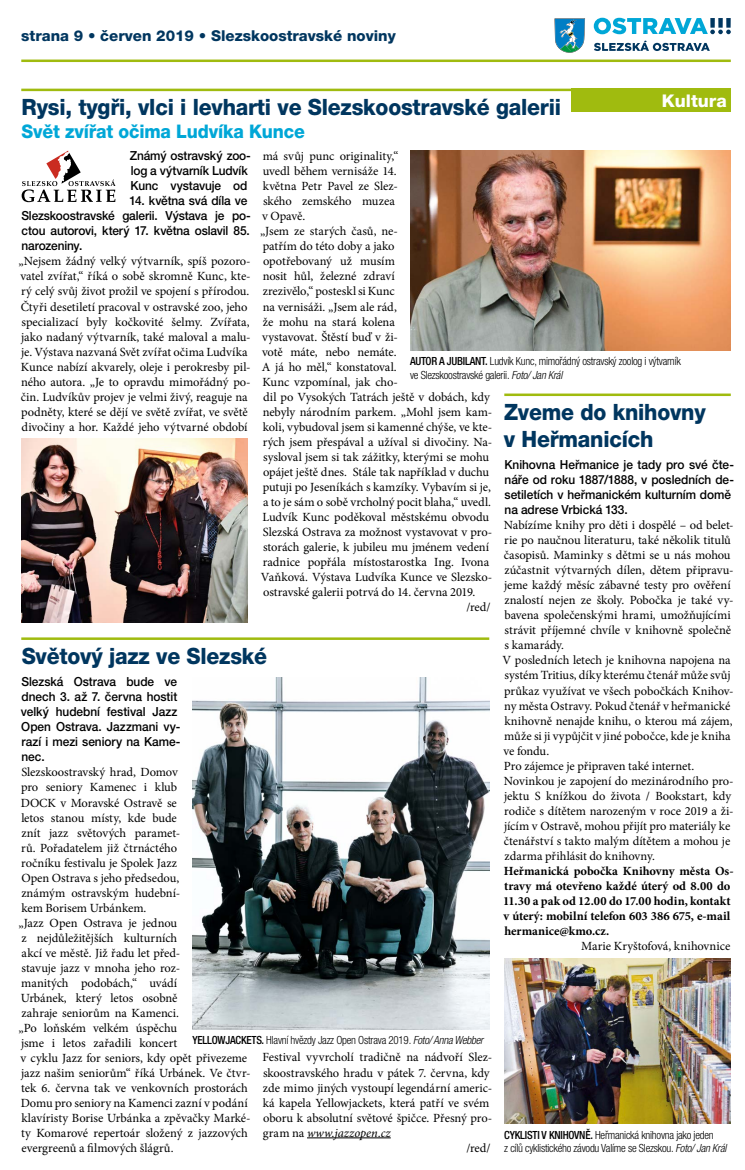
<style>
.page{position:relative;width:745px;height:1170px;background:#fff}
.page>*{position:absolute;margin:0;border:0;box-sizing:border-box;transform-origin:0 0}
.t1{font:800 22.5px/27px "Helvetica Neue LT Pro";letter-spacing:-.01em;color:#00365f;scale:.94 1}
.t2{font:800 18.75px "Helvetica Neue LT Pro";letter-spacing:-.01em;color:#00a7d7;scale:.94 1}
.t3{font:800 17.5px "Helvetica Neue LT Pro";color:#fff}
.t4{font:800 15px "Helvetica Neue LT Pro";color:#00365f}
.t5{font:12.5px/15px "Minion Pro";letter-spacing:-.005em;color:#000}
.t6{font:500 12.5px/15px "Helvetica Neue LT Pro";letter-spacing:-.005em;color:#000;scale:.95 1}
.t7{font:700 12.5px/15px "Minion Pro";letter-spacing:-.005em;color:#000}
.t8{font:italic 12.5px "Minion Pro";color:#000}
.t9{font:300 condensed 11.25px/13.5px "Helvetica Neue LT Pro";letter-spacing:-.02em;color:#000}
.s1{font-weight:500}
.s2{font-style:italic}
.s3{font-style:normal}
</style>
<div class="page">
<svg style="left:554px;top:18px;width:31px;height:35px"></svg>
<svg style="left:593px;top:18px;width:137px;height:16px"></svg>
<svg style="left:594px;top:40px;width:115px;height:11px"></svg>
<hr style="left:21px;top:60px;width:709px;height:2px;background:#a0bb0f">
<hr style="left:307px;top:1137px;width:83px;height:1px;background:#000">
<hr style="left:21px;top:89px;width:709px;height:2px;background:#a0bb0f">
<div style="left:570px;top:89px;width:160px;height:23px;background:#a0bb0f"></div>
<svg style="left:22px;top:151px;width:93px;height:51px"></svg>
<hr style="left:21px;top:637px;width:468px;height:3px;background:#a0bb0f">
<img style="left:410px;top:151px;width:320px;height:199px">
<img style="left:192px;top:677px;width:297px;height:352px">
<img style="left:504px;top:958px;width:226px;height:165px">
<hr style="left:504px;top:393px;width:226px;height:3px;background:#a0bb0f">
<img style="left:21px;top:438px;width:226px;height:184px">
<p class="t4" style="left:21px;top:27px;width:376px">strana 9 • červen 2019 • Slezskoostravské noviny</p>
<h3 class="t3" style="left:661px;top:90px;width:66px">Kultura</h3>
<h1 class="t1" style="left:22px;top:94px;width:575px">Rysi, tygři, vlci i levharti ve Slezskoostravské galerii</h1>
<h2 class="t2" style="left:22px;top:120px;width:303px">Svět zvířat očima Ludvíka Kunce</h2>
<p class="t6" style="left:130px;top:148px;width:129px">Známý ostravský zoo&shy;log a výtvarník Ludvík<br>Kunc vystavuje od</p>
<p class="t6" style="left:21px;top:193px;width:243px;text-indent:108px">14. května svá díla ve<br>Slezskoostravské galerii. Výstava je po&shy;ctou autorovi, který 17. května oslavil 85. narozeniny.</p>
<p class="t5" style="left:19px;top:254px;width:233px">„Nejsem žádný velký výtvarník, spíš pozoro&shy;vatel zvířat,“ říká o sobě skromně Kunc, kte&shy;rý celý svůj život prožil ve spojení s přírodou.<br>Čtyři desetiletí pracoval v ostravské zoo, jeho specializací byly kočkovité šelmy. Zvířata, jako nadaný výtvarník, také maloval a malu&shy;je. Výstava nazvaná Svět zvířat očima Ludvíka Kunce nabízí akvarely, oleje i perokresby pil&shy;ného autora. „Je to opravdu mimořádný po&shy;čin. Ludvíkův projev je velmi živý, reaguje na podněty, které se dějí ve světě zvířat, ve světě divočiny a hor. Každé jeho výtvarné období</p>
<p class="t5" style="left:262px;top:149px;width:137px">má svůj punc originality,“</p>
<p class="t5" style="left:262px;top:164px;width:135px">uvedl během vernisáže 14.</p>
<p class="t5" style="left:263px;top:179px;width:136px">května Petr Pavel ze Slez-</p>
<p class="t5" style="left:263px;top:194px;width:133px">ského zemského muzea</p>
<p class="t5" style="left:262px;top:209px;width:45px">v Opavě.</p>
<p class="t5" style="left:260px;top:224px;width:139px">„Jsem ze starých časů, ne-</p>
<p class="t5" style="left:262px;top:239px;width:133px">patřím do této doby a jako</p>
<p class="t5" style="left:263px;top:254px;width:133px">opotřebovaný už musím</p>
<p class="t5" style="left:262px;top:269px;width:134px">nosit hůl, železné zdraví</p>
<p class="t5" style="left:263px;top:284px;width:133px">zrezivělo,“ posteskl si Kunc</p>
<p class="t5" style="left:262px;top:299px;width:136px">na vernisáži. „Jsem ale rád,</p>
<p class="t5" style="left:262px;top:314px;width:133px">že mohu na stará kolena</p>
<p class="t5" style="left:262px;top:329px;width:137px">vystavovat. Štěstí buď v ži-</p>
<p class="t5" style="left:262px;top:344px;width:136px">votě máte, nebo nemáte.</p>
<p class="t5" style="left:261px;top:359px;width:136px">A já ho měl,“ konstatoval.</p>
<p class="t5" style="left:262px;top:374px;width:137px">Kunc vzpomínal, jak cho-</p>
<p class="t5" style="left:263px;top:389px;width:228px">dil po Vysokých Tatrách ještě v dobách, kdy</p>
<p class="t5" style="left:262px;top:404px;width:231px">nebyly národním parkem. „Mohl jsem kam-</p>
<p class="t5" style="left:263px;top:419px;width:231px">koli, vybudoval jsem si kamenné chýše, ve kte-</p>
<p class="t5" style="left:262px;top:434px;width:231px">rých jsem přespával a užíval si divočiny. Na-</p>
<p class="t5" style="left:263px;top:449px;width:227px">sysloval jsem si tak zážitky, kterými se mohu</p>
<p class="t5" style="left:263px;top:464px;width:227px">opájet ještě dnes. Stále tak například v duchu</p>
<p class="t5" style="left:262px;top:479px;width:230px">putuji po Jeseníkách s kamzíky. Vybavím si je,</p>
<p class="t5" style="left:263px;top:494px;width:229px">a to je sám o sobě vrcholný pocit blaha,“ uvedl.</p>
<p class="t5" style="left:262px;top:509px;width:228px">Ludvík Kunc poděkoval městskému obvodu</p>
<p class="t5" style="left:263px;top:524px;width:231px">Slezská Ostrava za možnost vystavovat v pro-</p>
<p class="t5" style="left:263px;top:539px;width:227px">storách galerie, k jubileu mu jménem vedení</p>
<p class="t5" style="left:262px;top:555px;width:228px">radnice popřála místostarostka Ing. Ivona</p>
<p class="t5" style="left:261px;top:570px;width:232px">Vaňková. Výstava Ludvíka Kunce ve Slezsko-</p>
<p class="t5" style="left:263px;top:585px;width:214px">ostravské galerii potrvá do 14. června 2019.</p>
<p class="t5" style="left:466px;top:600px;width:26px">/red/</p>
<h1 class="t1" style="left:22px;top:642px;width:262px">Světový jazz ve Slezské</h1>
<p class="t6" style="left:21px;top:674px;width:169px">Slezská Ostrava bude ve dnech 3. až 7. června hostit velký hudební festival Jazz<br>Open Ostrava. Jazzmani vy&shy;razí i mezi seniory na Kame&shy;nec.</p>
<p class="t5" style="left:19px;top:765px;width:233px">Slezskoostravský hrad, Domov<br>pro seniory Kamenec i klub<br>DOCK v Moravské Ostravě se<br>letos stanou místy, kde bude<br>znít jazz světových paramet-<br>rů. Pořadatelem již čtrnáctého<br>ročníku festivalu je Spolek Jazz<br>Open Ostrava s jeho předsedou,<br>známým ostravským hudební-<br>kem Borisem Urbánkem.<br>„Jazz Open Ostrava je jednou<br>z nejdůležitějších kulturních<br>akcí ve městě. Již řadu let před-<br>stavuje jazz v mnoha jeho roz-<br>manitých podobách,“ uvádí<br>Urbánek, který letos osobně<br>zahraje seniorům na Kamenci.<br>„Po loňském velkém úspěchu<br>jsme i letos zařadili koncert<br>v cyklu Jazz for seniors, kdy opět přivezeme jazz našim seniorům“ říká Urbánek. Ve čtvr&shy;tek 6. června tak ve venkovních prostorách<br>Domu pro seniory na Kamenci zazní v podání klavíristy Borise Urbánka a zpěvačky Marké&shy;ty Komarové repertoár složený z jazzových evergreenů a filmových šlágrů.</p>
<p class="t9" style="left:410px;top:354px;width:272px"><span class="s1">AUTOR A JUBILANT.</span> Ludvík Kunc, mimořádný ostravský zoolog i výtvarník ve Slezskoostravské galerii. <span class="s2">Foto/ Jan Král</span></p>
<h1 class="t1" style="left:503px;top:398px;width:216px">Zveme do knihovny v Heřmanicích</h1>
<p class="t6" style="left:504px;top:457px;width:243px">Knihovna Heřmanice je tady pro své čte&shy;náře od roku 1887/1888, v posledních de&shy;setiletích v heřmanickém kulturním domě na adrese Vrbická 133.</p>
<p class="t5" style="left:502px;top:518px;width:232px">Nabízíme knihy pro děti i dospělé – od belet&shy;rie po naučnou literaturu, také několik titulů časopisů. Maminky s dětmi se u nás mohou zúčastnit výtvarných dílen, dětem připravu&shy;jeme každý měsíc zábavné testy pro ověření znalostí nejen ze školy. Pobočka je také vy&shy;bavena společenskými hrami, umožňujícími strávit příjemné chvíle v knihovně společně s kamarády.<br>V posledních letech je knihovna napojena na systém Tritius, díky kterému čtenář může svůj průkaz využívat ve všech pobočkách Knihov&shy;ny města Ostravy. Pokud čtenář v heřmanické knihovně nenajde knihu, o kterou má zájem, může si ji vypůjčit v jiné pobočce, kde je kniha ve fondu.<br>Pro zájemce je připraven také internet.<br>Novinkou je zapojení do mezinárodního pro&shy;jektu S knížkou do života / Bookstart, kdy rodiče s dítětem narozeným v roce 2019 a ži&shy;jícím v Ostravě, mohou přijít pro materiály ke čtenářství s takto malým dítětem a mohou je zdarma přihlásit do knihovny.</p>
<p class="t7" style="left:502px;top:862px;width:232px">Heřmanická pobočka Knihovny města Os&shy;travy má otevřeno každé úterý od 8.00 do 11.30 a pak od 12.00 do 17.00 hodin, kontakt v úterý: mobilní telefon 603 386 675, e-mail hermanice@kmo.cz.</p>
<p class="t5" style="left:580px;top:938px;width:151px">Marie Kryštofová, knihovnice</p>
<p class="t9" style="left:192px;top:1033px;width:292px"><span class="s1">YELLOWJACKETS.</span> Hlavní hvězdy Jazz Open Ostrava 2019. <span class="s2">Foto/ Anna Webber</span></p>
<p class="t5" style="left:262px;top:1049px;width:231px">Festival vyvrcholí tradičně na nádvoří Slez-</p>
<p class="t5" style="left:263px;top:1064px;width:228px">skoostravského hradu v pátek 7. června, kdy</p>
<p class="t5" style="left:263px;top:1079px;width:231px">zde mimo jiných vystoupí legendární americ-</p>
<p class="t5" style="left:263px;top:1094px;width:228px">ká kapela Yellowjackets, která patří ve svém</p>
<p class="t5" style="left:263px;top:1110px;width:230px">oboru k absolutní světové špičce. Přesný pro-</p>
<p class="t8" style="left:263px;top:1123px;width:129px"><span class="s3">gram na</span> www.jazzopen.cz</p>
<p class="t5" style="left:466px;top:1140px;width:26px">/red/</p>
<p class="t9" style="left:504px;top:1127px;width:223px"><span class="s1">CYKLISTI V KNIHOVNĚ.</span> Heřmanická knihovna jako jeden<br>z cílů cyklistického závodu Valíme se Slezskou. <span class="s2">Foto/ Jan Král</span></p>
</div>
